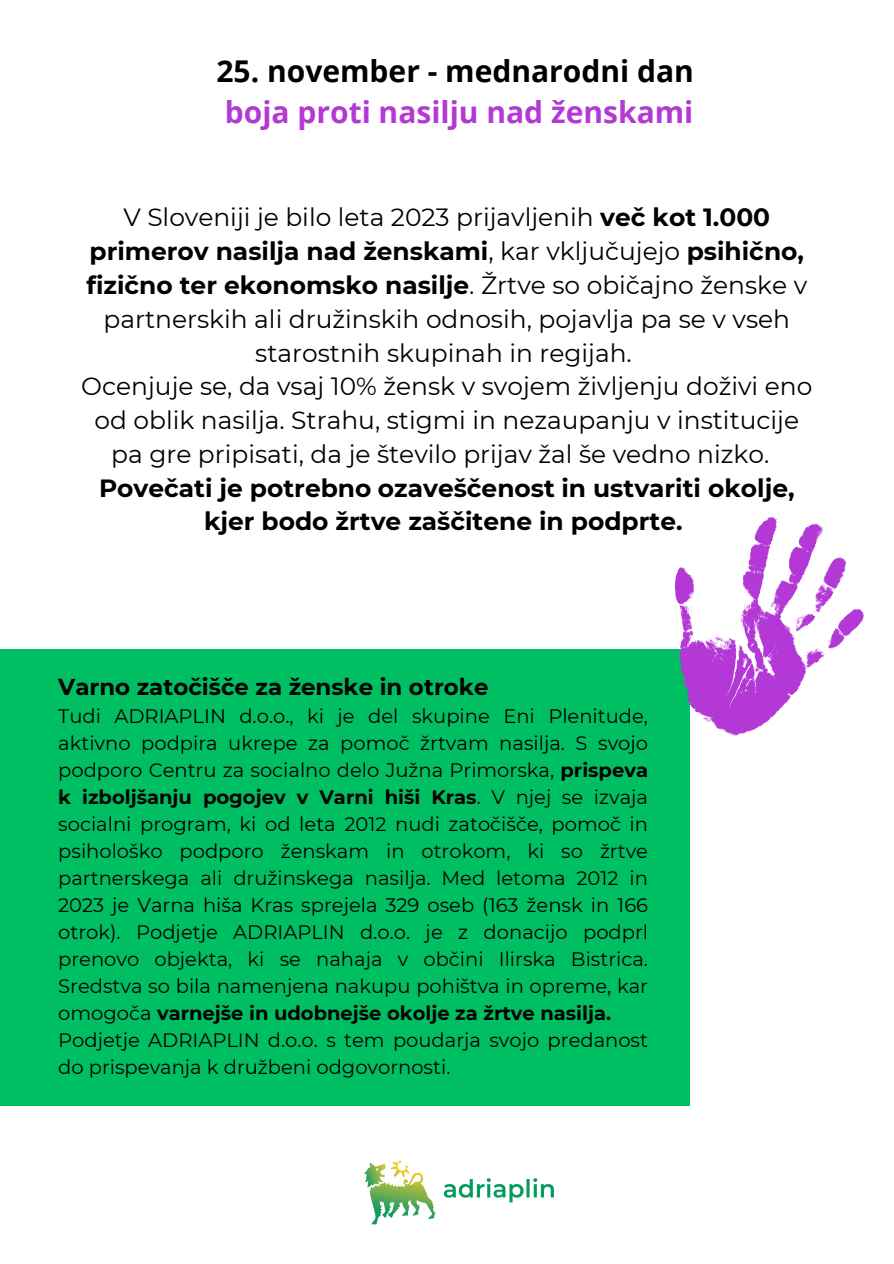
<style>
.page{position:relative;width:894px;height:1264px;background:#fff}
.page>*{position:absolute;margin:0;border:0;box-sizing:border-box;transform-origin:0 0}
.t1{font:700 30px/41.7px "Open Sans";color:#b338d6}
.t2{font:24.9px/33.8px "Montserrat";color:#000;text-align:center}
.t3{font:700 22.95px "Montserrat";color:#000}
.t4{font:19.5px/27px "Montserrat";color:#000;text-align:justify}
.s1{color:#000}
.s2{font-weight:700}
</style>
<div class="page">
<div style="left:0;top:649px;width:689px;height:456px;background:#00bf63"></div>
<img style="left:364px;top:1160px;width:190px;height:65px">
<svg style="left:674px;top:517px;width:190px;height:247px"></svg>
<p class="t1" style="left:216px;top:49px;width:479px"><span class="s1">25. november - mednarodni dan </span>boja proti nasilju nad ženskami</p>
<p class="t2" style="left:81px;top:201px;width:732px">V Sloveniji je bilo leta 2023 prijavljenih <span class="s2">več kot 1.000 primerov nasilja nad ženskami</span>, kar vključujejo <span class="s2">psihično, fizično ter ekonomsko nasilje</span>. Žrtve so običajno ženske v partnerskih ali družinskih odnosih, pojavlja pa se v vseh starostnih skupinah in regijah.<br>Ocenjuje se, da vsaj 10% žensk v svojem življenju doživi eno od oblik nasilja. Strahu, stigmi in nezaupanju v institucije pa gre pripisati, da je število prijav žal še vedno nizko.<br><span class="s2">Povečati je potrebno ozaveščenost in ustvariti okolje, kjer bodo žrtve zaščitene in podprte.</span></p>
<h2 class="t3" style="left:58px;top:672px;width:431px">Varno zatočišče za ženske in otroke</h2>
<p class="t4" style="left:58px;top:702px;width:591px">Tudi ADRIAPLIN d.o.o., ki je del skupine Eni Plenitude, aktivno podpira ukrepe za pomoč žrtvam nasilja. S svojo podporo Centru za socialno delo Južna Primorska, <span class="s2">prispeva k izboljšanju pogojev v Varni hiši Kras</span>. V njej se izvaja socialni program, ki od leta 2012 nudi zatočišče, pomoč in psihološko podporo ženskam in otrokom, ki so žrtve partnerskega ali družinskega nasilja. Med letoma 2012 in 2023 je Varna hiša Kras sprejela 329 oseb (163 žensk in 166 otrok). Podjetje ADRIAPLIN d.o.o. je z donacijo podprl prenovo objekta, ki se nahaja v občini Ilirska Bistrica.<br>Sredstva so bila namenjena nakupu pohištva in opreme, kar omogoča <span class="s2">varnejše in udobnejše okolje za žrtve nasilja.</span></p>
<p class="t4" style="left:58px;top:1026px;width:591px">Podjetje ADRIAPLIN d.o.o. s tem poudarja svojo predanost do prispevanja k družbeni odgovornosti.</p>
</div>
